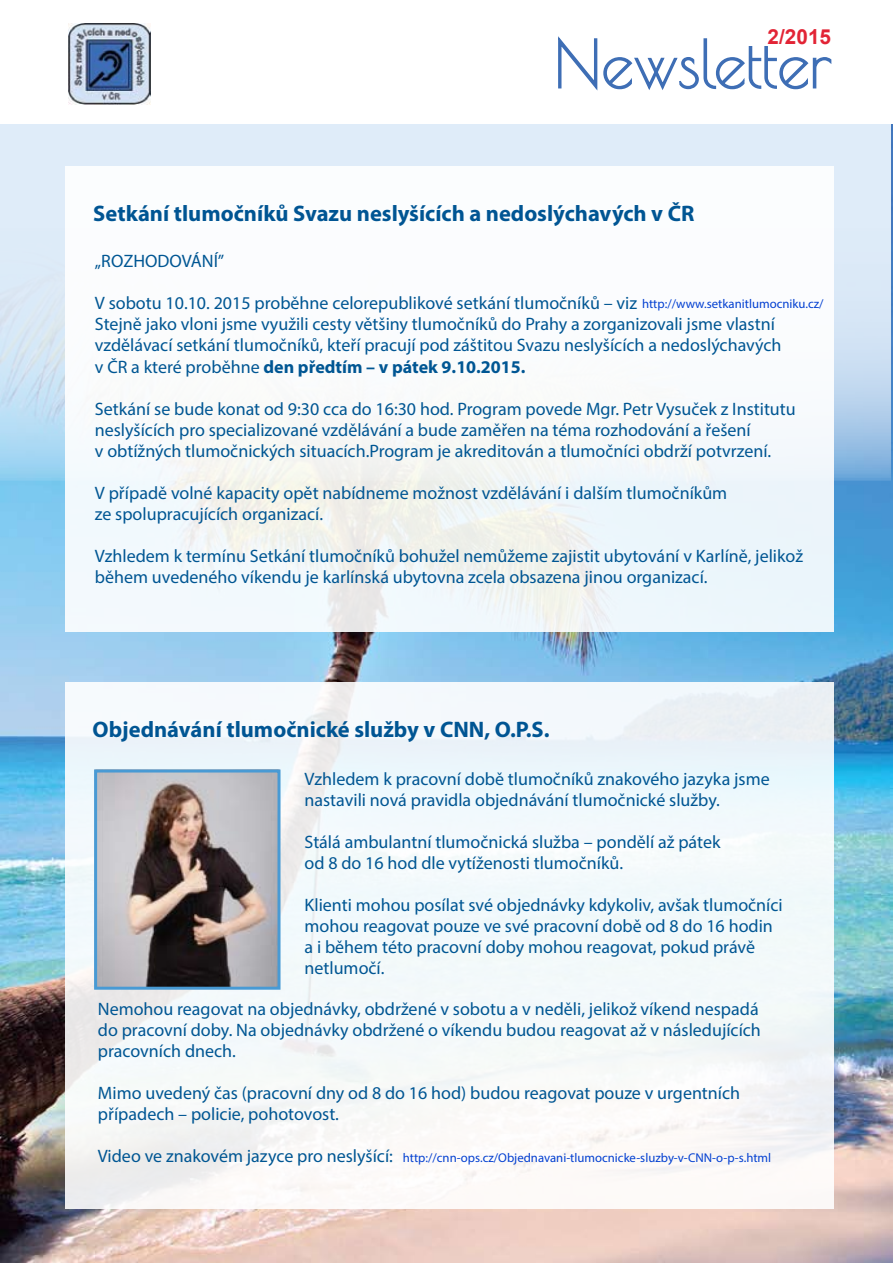
<style>
.page{position:relative;width:893px;height:1263px;background:#fff}
.page>*{position:absolute;margin:0;border:0;box-sizing:border-box;transform-origin:0 0}
.t1{font:64.95px "Poiret One";color:#3e6eb5}
.t2{font:700 22.5px "Myriad Pro";color:#005593}
.t3{font:700 20.7px "Arial";color:#e22435}
.t4{font:18px/21px "Myriad Pro";color:#005693}
.t5{font:12.75px "Myriad Pro";color:#0340d1}
.s1{font-weight:700}
</style>
<div class="page">
<img style="left:1px;top:124px;width:892px;height:1139px">
<svg style="left:0;top:124px;width:891px;height:356px;background:#d4e6f6"></svg>
<svg style="left:65px;top:167px;width:769px;height:465px"></svg>
<img style="left:68px;top:24px;width:82px;height:81px">
<svg style="left:558px;top:36px;width:274px;height:55px"></svg>
<div style="left:65px;top:683px;width:769px;height:526px;background:#f3f9fa"></div>
<img style="left:98px;top:773px;width:178px;height:213px">
<div style="left:94px;top:769px;width:186px;height:221px;border:3px solid #489ad4"></div>
<p class="t3" style="left:768px;top:23px;width:65px">2/2015</p>
<h1 class="t1" style="left:554px;top:25px;width:280px">Newsletter</h1>
<p class="t2" style="left:93px;top:199px;width:603px">Setkání tlumočníků Svazu neslyšících a nedoslýchavých v ČR</p>
<p class="t4" style="left:95px;top:251px;width:131px">„ROZHODOVÁNÍ”</p>
<p class="t4" style="left:95px;top:293px;width:688px">V sobotu 10.10. 2015 proběhne celorepublikové setkání tlumočníků – viz<br>Stejně jako vloni jsme využili cesty většiny tlumočníků do Prahy a zorganizovali jsme vlastní vzdělávací setkání tlumočníků, kteří pracují pod záštitou Svazu neslyšících a nedoslýchavých v ČR a které proběhne <span class="s1">den předtím – v pátek 9.10.2015.</span></p>
<p class="t4" style="left:95px;top:398px;width:702px">Setkání se bude konat od 9:30 cca do 16:30 hod. Program povede Mgr. Petr Vysuček z Institutu neslyšících pro specializované vzdělávání a bude zaměřen na téma rozhodování a řešení<br>v obtížných tlumočnických situacích.Program je akreditován a tlumočníci obdrží potvrzení.</p>
<p class="t4" style="left:95px;top:482px;width:634px">V případě volné kapacity opět nabídneme možnost vzdělávání i dalším tlumočníkům ze spolupracujících organizací.</p>
<p class="t4" style="left:95px;top:545px;width:710px">Vzhledem k termínu Setkání tlumočníků bohužel nemůžeme zajistit ubytování v Karlíně, jelikož během uvedeného víkendu je karlínská ubytovna zcela obsazena jinou organizací.</p>
<p class="t5" style="left:642px;top:296px;width:183px">http://www.setkanitlumocniku.cz/</p>
<p class="t2" style="left:93px;top:715px;width:458px">Objednávání tlumočnické služby v CNN, O.P.S.</p>
<p class="t4" style="left:304px;top:768px;width:467px">Vzhledem k pracovní době tlumočníků znakového jazyka jsme nastavili nová pravidla objednávání tlumočnické služby.</p>
<p class="t4" style="left:304px;top:831px;width:417px">Stálá ambulantní tlumočnická služba – pondělí až pátek od 8 do 16 hod dle vytíženosti tlumočníků.</p>
<p class="t4" style="left:304px;top:894px;width:480px">Klienti mohou posílat své objednávky kdykoliv, avšak tlumočníci mohou reagovat pouze ve své pracovní době od 8 do 16 hodin a i během této pracovní doby mohou reagovat, pokud právě netlumočí.</p>
<p class="t4" style="left:98px;top:998px;width:665px">Nemohou reagovat na objednávky, obdržené v sobotu a v neděli, jelikož víkend nespadá do pracovní doby. Na objednávky obdržené o víkendu budou reagovat až v následujících pracovních dnech.</p>
<p class="t4" style="left:98px;top:1082px;width:644px">Mimo uvedený čas (pracovní dny od 8 do 16 hod) budou reagovat pouze v urgentních případech – policie, pohotovost.</p>
<p class="t4" style="left:98px;top:1145px;width:297px">Video ve znakovém jazyce pro neslyšící:</p>
<p class="t5" style="left:403px;top:1150px;width:370px">http://cnn-ops.cz/Objednavani-tlumocnicke-sluzby-v-CNN-o-p-s.html</p>
</div>
